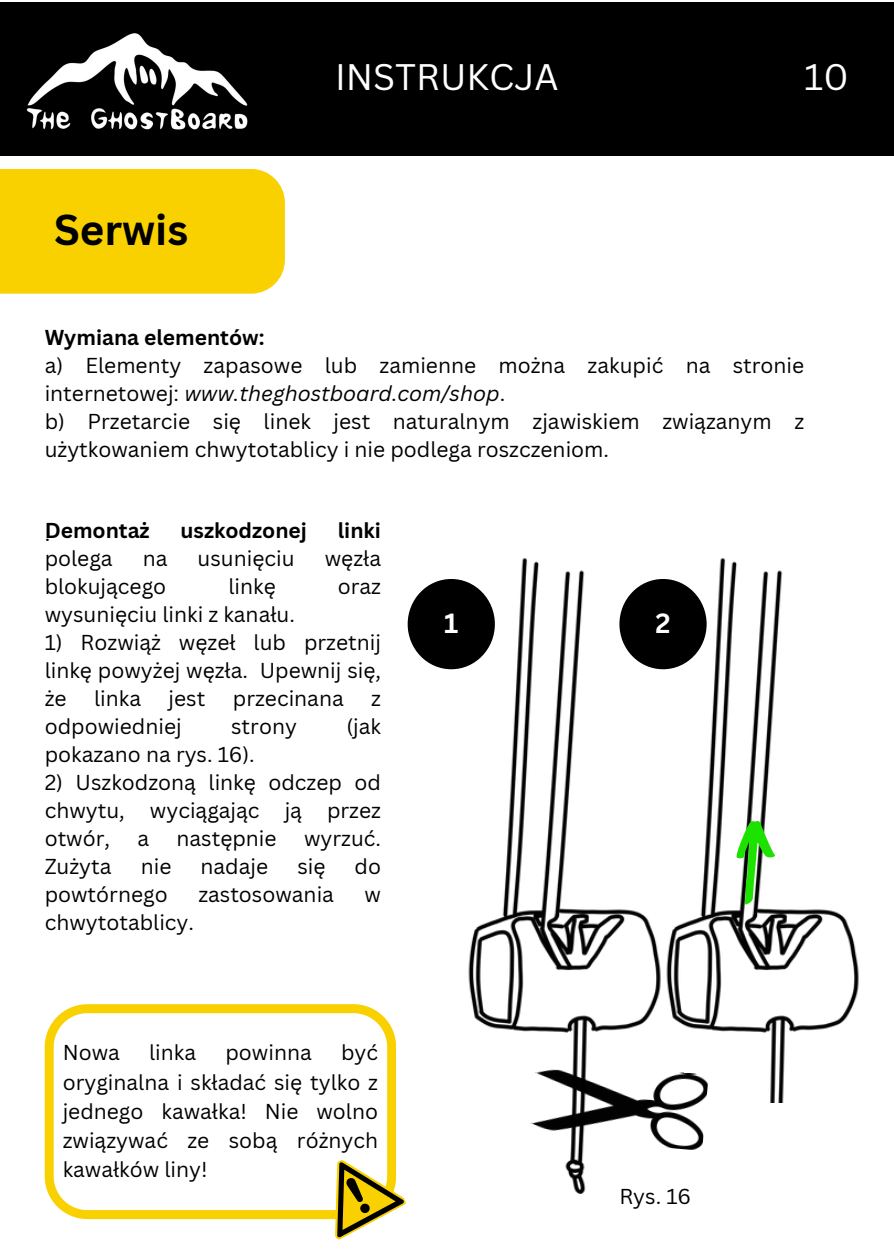
<style>
.page{position:relative;width:894px;height:1258px;background:#fff}
.page>*{position:absolute;margin:0;border:0;box-sizing:border-box;transform-origin:0 0}
.t1{font:700 42px "Canva Sans";color:#000}
.t2{font:36px "Canva Sans";color:#fff}
.t3{font:700 27px "Canva Sans";color:#fff}
.t4{font:21px/27.9px "Canva Sans";color:#000;text-align:justify}
.t5{font:700 21px "Canva Sans";color:#000}
.s1{font-style:italic}
</style>
<div class="page">
<div style="left:0;top:172px;width:285px;height:122px;background:#f9d100"></div>
<div style="left:0;top:3px;width:893px;height:153px;background:#000"></div>
<img style="left:0;top:2px;width:266px;height:223px">
<img style="left:451px;top:558px;width:198px;height:636px">
<img style="left:649px;top:558px;width:210px;height:545px">
<img style="left:529px;top:1060px;width:179px;height:91px">
<div style="left:407px;top:579px;width:87px;height:90px;background:#000;border-radius:50%"></div>
<div style="left:619px;top:579px;width:87px;height:90px;background:#000;border-radius:50%"></div>
<svg style="left:728px;top:818px;width:51px;height:90px"></svg>
<svg style="left:45px;top:1004px;width:351px;height:215px"></svg>
<svg style="left:304px;top:1142px;width:102px;height:98px"></svg>
<p class="t1" style="left:54px;top:201px;width:136px">Serwis</p>
<p class="t2" style="left:335px;top:52px;width:225px">INSTRUKCJA</p>
<p class="t2" style="left:804px;top:52px;width:46px">10</p>
<p class="t5" style="left:45px;top:322px;width:221px">Wymiana elementów:</p>
<h1 class="t4" style="left:45px;top:350px;width:760px">a) Elementy zapasowe lub zamienne można zakupić na stronie internetowej: <span class="s1">www.theghostboard.com/shop</span>.</h1>
<p class="t4" style="left:45px;top:406px;width:760px">b) Przetarcie się linek jest naturalnym zjawiskiem związanym z użytkowaniem chwytotablicy i nie podlega roszczeniom.</p>
<p class="t5" style="left:45px;top:515px;width:106px">Demontaż</p>
<p class="t5" style="left:180px;top:515px;width:128px">uszkodzonej</p>
<p class="t5" style="left:338px;top:515px;width:45px">linki</p>
<p class="t4" style="left:45px;top:544px;width:69px">polega</p>
<p class="t4" style="left:143px;top:544px;width:26px">na</p>
<p class="t4" style="left:197px;top:544px;width:98px">usunięciu</p>
<p class="t4" style="left:325px;top:544px;width:58px">węzła</p>
<p class="t4" style="left:45px;top:572px;width:123px">blokującego</p>
<p class="t4" style="left:228px;top:572px;width:49px">linkę</p>
<p class="t4" style="left:338px;top:572px;width:45px">oraz</p>
<p class="t4" style="left:45px;top:600px;width:252px">wysunięciu linki z kanału.</p>
<p class="t4" style="left:45px;top:628px;width:338px">1) Rozwiąż węzeł lub przetnij linkę powyżej węzła. Upewnij się, że</p>
<p class="t4" style="left:45px;top:518px;width:7px">.</p>
<p class="t4" style="left:94px;top:684px;width:48px">linka</p>
<p class="t4" style="left:168px;top:684px;width:38px">jest</p>
<p class="t4" style="left:233px;top:684px;width:112px">przecinana</p>
<p class="t4" style="left:371px;top:684px;width:11px">z</p>
<p class="t4" style="left:45px;top:712px;width:138px">odpowiedniej</p>
<p class="t4" style="left:231px;top:712px;width:67px">strony</p>
<p class="t4" style="left:346px;top:712px;width:36px">(jak</p>
<p class="t4" style="left:45px;top:740px;width:211px">pokazano na rys. 16).</p>
<p class="t4" style="left:45px;top:768px;width:338px">2) Uszkodzoną linkę odczep od chwytu, wyciągając ją przez otwór,</p>
<p class="t4" style="left:137px;top:824px;width:13px">a</p>
<p class="t4" style="left:176px;top:824px;width:102px">następnie</p>
<p class="t4" style="left:304px;top:824px;width:78px">wyrzuć.</p>
<p class="t4" style="left:45px;top:852px;width:68px">Zużyta</p>
<p class="t4" style="left:141px;top:852px;width:32px">nie</p>
<p class="t4" style="left:200px;top:852px;width:69px">nadaje</p>
<p class="t4" style="left:297px;top:852px;width:30px">się</p>
<p class="t4" style="left:354px;top:852px;width:28px">do</p>
<p class="t4" style="left:45px;top:880px;width:124px">powtórnego</p>
<p class="t4" style="left:198px;top:880px;width:137px">zastosowania</p>
<p class="t4" style="left:364px;top:880px;width:18px">w</p>
<p class="t4" style="left:45px;top:908px;width:151px">chwytotablicy.</p>
<p class="t4" style="left:63px;top:1037px;width:317px;line-height:29.4px;text-indent:278px">być oryginalna i składać się tylko z jednego kawałka! Nie wolno związywać ze sobą różnych kawałków liny!</p>
<p class="t4" style="left:63px;top:1038px;width:59px">Nowa</p>
<p class="t4" style="left:149px;top:1038px;width:48px">linka</p>
<p class="t4" style="left:225px;top:1038px;width:88px">powinna</p>
<p class="t3" style="left:444px;top:604px;width:16px">1</p>
<p class="t3" style="left:655px;top:604px;width:17px">2</p>
<p class="t4" style="left:619px;top:1181px;width:73px">Rys. 16</p>
</div>
